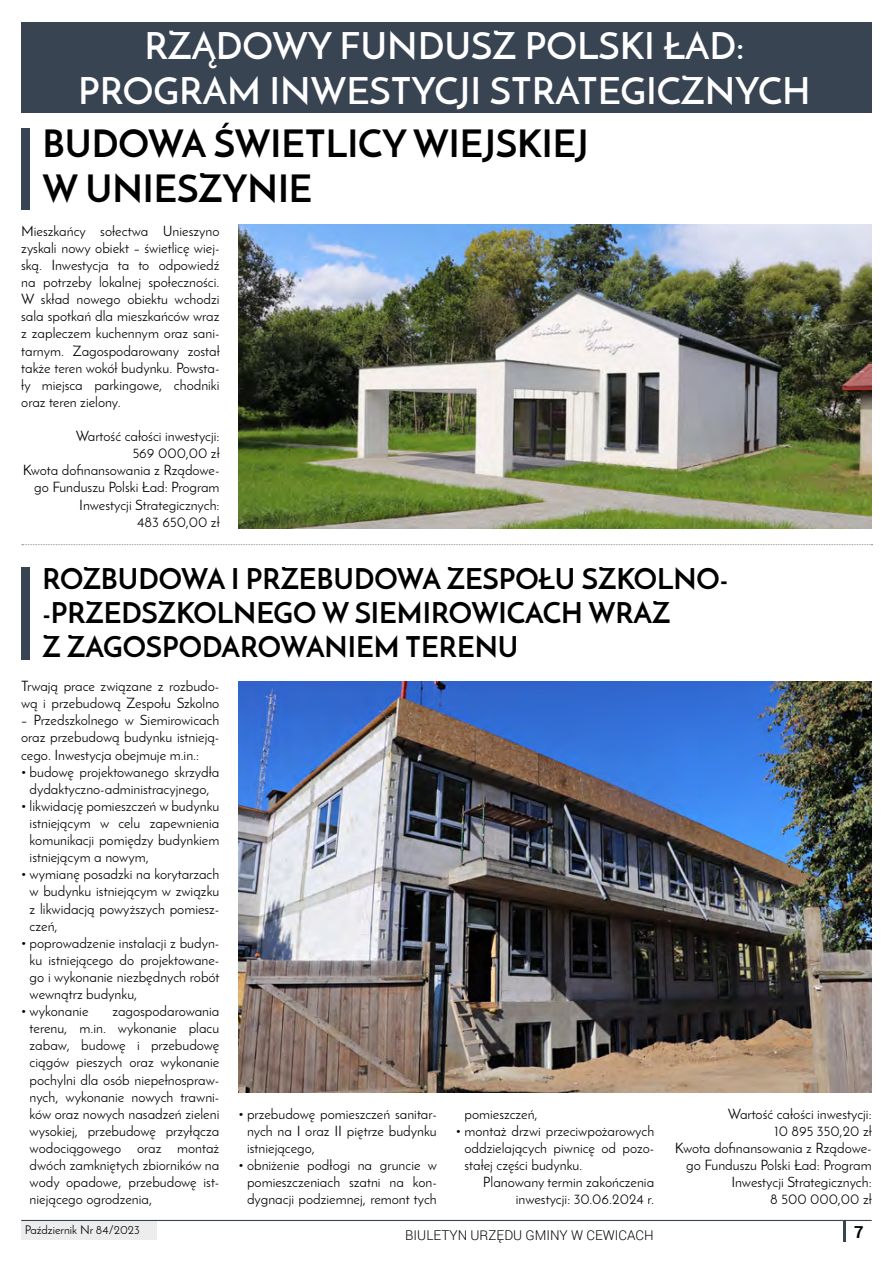
<style>
.page{position:relative;width:893px;height:1263px;background:#fff}
.page>*{position:absolute;margin:0;border:0;box-sizing:border-box;transform-origin:0 0}
.t1{font:600 37.5px/45px "Josefin Sans";color:#fff;text-align:center}
.t2{font:700 37.5px/45px "Josefin Sans";color:#000}
.t3{font:700 28.5px/34.2px "Josefin Sans";color:#000}
.t4{font:700 16.5px "Roboto";color:#000}
.t5{font:14.25px/17.1px "Josefin Sans";color:#000;text-align:justify}
.t6{font:300 13.5px "Roboto";color:#000}
.t7{font:12px "Josefin Sans";color:#000}
</style>
<div class="page">
<div style="left:21px;top:22px;width:851px;height:91px;background:#394453"></div>
<div style="left:21px;top:129px;width:9px;height:81px;background:#394453"></div>
<img style="left:239px;top:224px;width:633px;height:304px">
<div style="left:21px;top:567px;width:9px;height:93px;background:#394453"></div>
<img style="left:239px;top:681px;width:633px;height:411px">
<svg style="left:22px;top:544px;width:850px;height:1px"></svg>
<div style="left:21px;top:1220px;width:135px;height:19px;background:#ededed"></div>
<hr style="left:843px;top:1220px;width:3px;height:22px;background:#394453">
<hr style="left:21px;top:1220px;width:851px;height:1px;background:#394453">
<h1 class="t1" style="left:78px;top:23px;width:734px">RZĄDOWY FUNDUSZ POLSKI ŁAD:<br>PROGRAM INWESTYCJI STRATEGICZNYCH</h1>
<h1 class="t2" style="left:43px;top:121px;width:548px">BUDOWA ŚWIETLICY WIEJSKIEJ<br>W UNIESZYNIE</h1>
<p class="t5" style="left:21px;top:222px;width:200px">Mieszkańcy sołectwa Unieszyno zyskali nowy obiekt – świetlicę wiej&shy;ską. Inwestycja ta to odpowiedź na potrzeby lokalnej społeczności.<br>W skład nowego obiektu wchodzi sala spotkań dla mieszkańców wraz z zapleczem kuchennym oraz sani&shy;tarnym. Zagospodarowany został także teren wokół budynku. Powsta&shy;ły miejsca parkingowe, chodniki oraz teren zielony.</p>
<p class="t5" style="left:23px;top:427px;width:198px;text-align:right">Wartość całości inwestycji:<br>569 000,00 zł<br>Kwota dofinansowania z Rządowe&shy;go Funduszu Polski Ład: Program<br>Inwestycji Strategicznych:<br>483 650,00 zł</p>
<h2 class="t3" style="left:42px;top:561px;width:687px">ROZBUDOWA I PRZEBUDOWA ZESPOŁU SZKOLNO--PRZEDSZKOLNEGO W SIEMIROWICACH WRAZ<br>Z ZAGOSPODAROWANIEM TERENU</h2>
<p class="t5" style="left:21px;top:677px;width:200px">Trwają prace związane z rozbudo&shy;wą i przebudową Zespołu Szkolno</p>
<p class="t5" style="left:21px;top:712px;width:200px">– Przedszkolnego w Siemirowicach oraz przebudową budynku istnieją&shy;cego. Inwestycja obejmuje m.in.:</p>
<p class="t5" style="left:21px;top:763px;width:200px;text-align:center">• budowę projektowanego skrzydła dydaktyczno-administracyjnego,</p>
<p class="t5" style="left:30px;top:797px;width:191px;text-indent:-9px">• likwidację pomieszczeń w budynku istniejącym w celu zapewnienia komunikacji pomiędzy budynkiem istniejącym a nowym,</p>
<p class="t5" style="left:30px;top:866px;width:191px;text-indent:-9px">• wymianę posadzki na korytarzach w budynku istniejącym w związku z likwidacją powyższych pomiesz&shy;czeń,</p>
<p class="t5" style="left:30px;top:934px;width:192px;text-indent:-9px">• poprowadzenie instalacji z budyn&shy;ku istniejącego do projektowane&shy;go i wykonanie niezbędnych robót wewnątrz budynku,</p>
<p class="t5" style="left:21px;top:1002px;width:69px">• wykonanie</p>
<p class="t5" style="left:30px;top:1002px;width:191px;text-indent:83px">zagospodarowania terenu, m.in. wykonanie placu zabaw, budowę i przebudowę ciągów pieszych oraz wykonanie pochylni dla osób niepełnospraw&shy;nych, wykonanie nowych trawni&shy;ków oraz nowych nasadzeń zieleni wysokiej, przebudowę przyłącza wodociągowego oraz montaż dwóch zamkniętych zbiorników na wody opadowe, przebudowę ist&shy;niejącego ogrodzenia,</p>
<p class="t5" style="left:247px;top:1105px;width:191px;text-indent:-9px">• przebudowę pomieszczeń sanitar&shy;nych na I oraz II piętrze budynku istniejącego,</p>
<p class="t5" style="left:239px;top:1156px;width:200px;text-align:center">• obniżenie podłogi na gruncie w pomieszczeniach szatni na kon&shy;dygnacji podziemnej, remont tych</p>
<p class="t5" style="left:675px;top:1105px;width:198px;text-align:right">Wartość całości inwestycji:<br>10 895 350,20 zł<br>Kwota dofinansowania z Rządowe&shy;go Funduszu Polski Ład: Program<br>Inwestycji Strategicznych:<br>8 500 000,00 zł</p>
<p class="t5" style="left:464px;top:1105px;width:75px">pomieszczeń,</p>
<p class="t5" style="left:464px;top:1122px;width:191px;text-indent:-9px">• montaż drzwi przeciwpożarowych oddzielających piwnicę od pozo&shy;stałej części budynku.</p>
<p class="t5" style="left:483px;top:1173px;width:173px;text-align:right">Planowany termin zakończenia inwestycji: 30.06.2024 r.</p>
<p class="t7" style="left:25px;top:1222px;width:117px">Październik Nr 84/2023</p>
<p class="t6" style="left:405px;top:1226px;width:250px">BIULETYN URZĘDU GMINY W CEWICACH</p>
<p class="t4" style="left:854px;top:1220px;width:11px">7</p>
</div>
